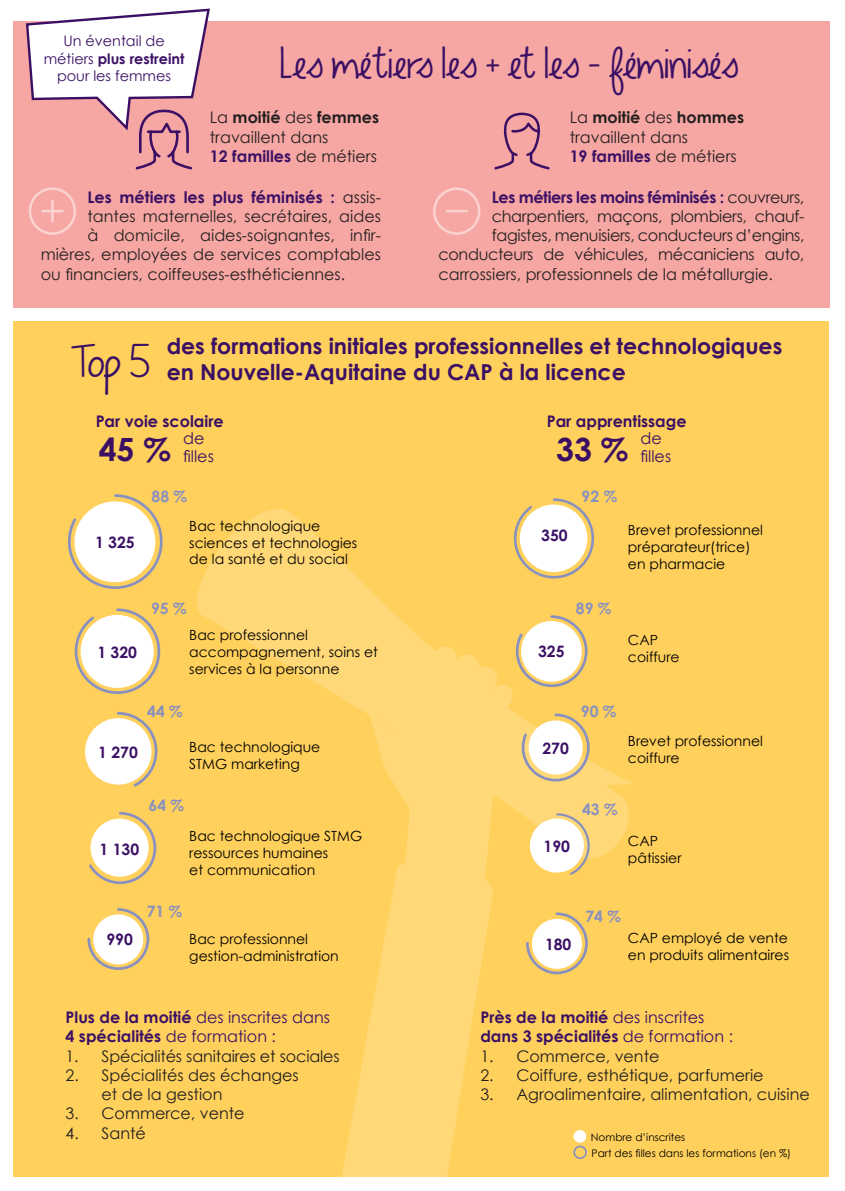
<style>
.page{position:relative;width:845px;height:1191px;background:#fff}
.page>*{position:absolute;margin:0;border:0;box-sizing:border-box;transform-origin:0 0}
.t1{font:40px "KG Begin Again";color:#3b1064}
.t2{font:38px "KG Begin Again";color:#3b1064}
.t3{font:700 32px "Century Gothic";color:#3b1064}
.t4{font:700 22px/26.4px "Century Gothic";color:#3b1064}
.t5{font:16px/19.2px "Century Gothic";color:#231f20}
.t6{font:700 16px/19.2px "Century Gothic";color:#3b1064}
.t7{font:16px "Century Gothic";letter-spacing:-.02em;color:#231f20}
.t8{font:16px/19.2px "Century Gothic";color:#3b1064}
.t9{font:700 16px "Century Gothic";letter-spacing:-.02em;color:#3b1064}
.t10{font:700 15.8px "Century Gothic";color:#3b1064}
.t11{font:700 15.8px "Century Gothic";color:#8890bf}
.t12{font:14.4px/17.2px "Century Gothic";color:#3b1064;text-align:center}
.t13{font:14px/16.8px "Century Gothic";color:#000}
.t14{font:10.4px "Century Gothic";color:#000}
.s1{font-weight:700}
.s2{font-weight:700;color:#3b1064}
.s3{font-weight:400;color:#231f20}
.s4{font-weight:400}
</style>
<div class="page">
<div style="left:13px;top:21px;width:816px;height:287px;background:#f7a7a3"></div>
<svg style="left:494px;top:112px;width:56px;height:58px"></svg>
<svg style="left:433px;top:187px;width:48px;height:48px"></svg>
<svg style="left:25px;top:8px;width:185px;height:162px"></svg>
<svg style="left:29px;top:187px;width:47px;height:48px"></svg>
<div style="left:13px;top:321px;width:816px;height:855px;background:#ffd05c"></div>
<svg style="left:211px;top:525px;width:422px;height:334px"></svg>
<svg style="left:197px;top:517px;width:76px;height:103px"></svg>
<svg style="left:335px;top:858px;width:158px;height:319px"></svg>
<div style="left:367px;top:1017px;width:102px;height:32px;background:#ffd878"></div>
<div style="left:360px;top:1056px;width:103px;height:32px;background:#ffd878"></div>
<div style="left:351px;top:1102px;width:105px;height:32px;background:#ffd878"></div>
<div style="left:343px;top:1149px;width:105px;height:28px;background:#ffd878"></div>
<div style="left:85px;top:718px;width:66px;height:66px;background:#fff;border-radius:50%"></div>
<svg style="left:68px;top:494px;width:95px;height:95px"></svg>
<svg style="left:74px;top:608px;width:87px;height:86px"></svg>
<svg style="left:115px;top:712px;width:43px;height:75px"></svg>
<svg style="left:89px;top:812px;width:68px;height:72px"></svg>
<svg style="left:87px;top:908px;width:63px;height:62px"></svg>
<svg style="left:512px;top:498px;width:83px;height:82px"></svg>
<svg style="left:371px;top:614px;width:220px;height:393px"></svg>
<div style="left:573px;top:1130px;width:13px;height:12px;background:#fff;border-radius:50%"></div>
<div style="left:573px;top:1145px;width:14px;height:14px;border:2px solid #8890bf;border-radius:50%"></div>
<p class="t12" style="left:44px;top:32px;width:142px">Un éventail de métiers <span class="s1">plus restreint </span>pour les femmes</p>
<p class="t2" style="left:280px;top:40px;width:460px">Les métiers les + et les - féminisés</p>
<p class="t5" style="left:210px;top:108px;width:171px">La <span class="s1">moitié</span> des <span class="s1">femmes </span>travaillent dans<br><span class="s2">12 familles</span> de métiers</p>
<p class="t5" style="left:569px;top:108px;width:176px">La <span class="s1">moitié</span> des <span class="s1">hommes </span>travaillent dans<br><span class="s2">19 familles</span> de métiers</p>
<p class="t9" style="left:492px;top:187px;width:314px">Les métiers les moins féminisés : <span class="s3">couvreurs,</span></p>
<p class="t7" style="left:492px;top:206px;width:314px">charpentiers, maçons, plombiers, chauf-</p>
<p class="t7" style="left:492px;top:226px;width:314px">fagistes, menuisiers, conducteurs d’engins,</p>
<p class="t7" style="left:438px;top:245px;width:367px">conducteurs de véhicules, mécaniciens auto,</p>
<p class="t5" style="left:438px;top:264px;width:336px">carrossiers, professionnels de la métallurgie.</p>
<p class="t6" style="left:87px;top:187px;width:295px">Les métiers les plus féminisés : <span class="s3">assis-</span></p>
<p class="t5" style="left:87px;top:206px;width:295px">tantes maternelles, secrétaires, aides</p>
<p class="t5" style="left:87px;top:225px;width:295px">à domicile, aides-soignantes, infir-</p>
<p class="t5" style="left:41px;top:245px;width:342px">mières, employées de services comptables</p>
<p class="t5" style="left:41px;top:264px;width:306px">ou financiers, coiffeuses-esthéticiennes.</p>
<p class="t1" style="left:71px;top:336px;width:80px">Top 5</p>
<p class="t4" style="left:167px;top:332px;width:617px">des formations initiales professionnelles et technologiques en Nouvelle-Aquitaine du CAP à la licence</p>
<p class="t6" style="left:96px;top:411px;width:129px">Par voie scolaire</p>
<p class="t8" style="left:183px;top:428px;width:23px">de</p>
<p class="t3" style="left:99px;top:429px;width:74px">45 %</p>
<p class="t8" style="left:183px;top:446px;width:32px">filles</p>
<p class="t6" style="left:547px;top:411px;width:141px">Par apprentissage</p>
<p class="t8" style="left:640px;top:428px;width:23px">de</p>
<p class="t3" style="left:556px;top:429px;width:74px">33 %</p>
<p class="t8" style="left:640px;top:446px;width:32px">filles</p>
<p class="t11" style="left:152px;top:486px;width:37px">88 %</p>
<p class="t11" style="left:581px;top:486px;width:37px">92 %</p>
<p class="t10" style="left:95px;top:532px;width:41px">1 325</p>
<p class="t13" style="left:189px;top:517px;width:169px">Bac technologique sciences et technologies de la santé et du social</p>
<p class="t10" style="left:541px;top:525px;width:28px">350</p>
<p class="t13" style="left:628px;top:521px;width:136px">Brevet professionnel préparateur(trice) en pharmacie</p>
<p class="t11" style="left:151px;top:598px;width:37px">95 %</p>
<p class="t11" style="left:576px;top:598px;width:37px">89 %</p>
<p class="t10" style="left:97px;top:642px;width:41px">1 320</p>
<p class="t13" style="left:189px;top:627px;width:190px">Bac professionnel accompagnement, soins et services à la personne</p>
<p class="t10" style="left:538px;top:641px;width:28px">325</p>
<p class="t13" style="left:628px;top:631px;width:53px">CAP coiffure</p>
<p class="t11" style="left:147px;top:701px;width:37px">44 %</p>
<p class="t11" style="left:581px;top:701px;width:37px">90 %</p>
<p class="t10" style="left:98px;top:742px;width:41px">1 270</p>
<p class="t13" style="left:189px;top:738px;width:133px">Bac technologique<br>STMG marketing</p>
<p class="t10" style="left:542px;top:738px;width:28px">270</p>
<p class="t13" style="left:628px;top:732px;width:136px">Brevet professionnel</p>
<p class="t13" style="left:628px;top:749px;width:53px">coiffure</p>
<p class="t11" style="left:149px;top:795px;width:37px">64 %</p>
<p class="t11" style="left:582px;top:799px;width:37px">43 %</p>
<p class="t10" style="left:99px;top:839px;width:41px">1 130</p>
<p class="t13" style="left:189px;top:827px;width:174px">Bac technologique STMG ressources humaines</p>
<p class="t13" style="left:189px;top:861px;width:127px">et communication</p>
<p class="t10" style="left:543px;top:836px;width:28px">190</p>
<p class="t13" style="left:628px;top:832px;width:55px">CAP pâtissier</p>
<p class="t11" style="left:147px;top:901px;width:37px">71 %</p>
<p class="t11" style="left:585px;top:906px;width:37px">74 %</p>
<p class="t10" style="left:106px;top:929px;width:28px">990</p>
<p class="t13" style="left:189px;top:930px;width:151px">Bac professionnel gestion-administration</p>
<p class="t10" style="left:545px;top:934px;width:28px">180</p>
<p class="t13" style="left:628px;top:929px;width:163px">CAP employé de vente en produits alimentaires</p>
<p class="t8" style="left:66px;top:1007px;width:266px"><span class="s1">Plus de la moitié</span> des inscrites dans<br><span class="s1">4 spécialités</span> de formation :</p>
<p class="t5" style="left:66px;top:1046px;width:276px">1. Spécialités sanitaires et sociales</p>
<p class="t5" style="left:102px;top:1065px;width:199px;text-indent:-36px">2. Spécialités des échanges et de la gestion</p>
<p class="t5" style="left:66px;top:1103px;width:181px">3. Commerce, vente</p>
<p class="t5" style="left:66px;top:1122px;width:82px">4. Santé</p>
<p class="t6" style="left:480px;top:1007px;width:254px">Près de la moitié <span class="s4">des inscrites </span>dans 3 spécialités <span class="s4">de formation :</span></p>
<p class="t5" style="left:480px;top:1046px;width:181px">1. Commerce, vente</p>
<p class="t5" style="left:480px;top:1065px;width:285px">2. Coiffure, esthétique, parfumerie</p>
<p class="t5" style="left:480px;top:1084px;width:331px">3. Agroalimentaire, alimentation, cuisine</p>
<p class="t14" style="left:591px;top:1130px;width:96px">Nombre d’inscrites</p>
<p class="t14" style="left:591px;top:1146px;width:201px">Part des filles dans les formations (en %)</p>
</div>
